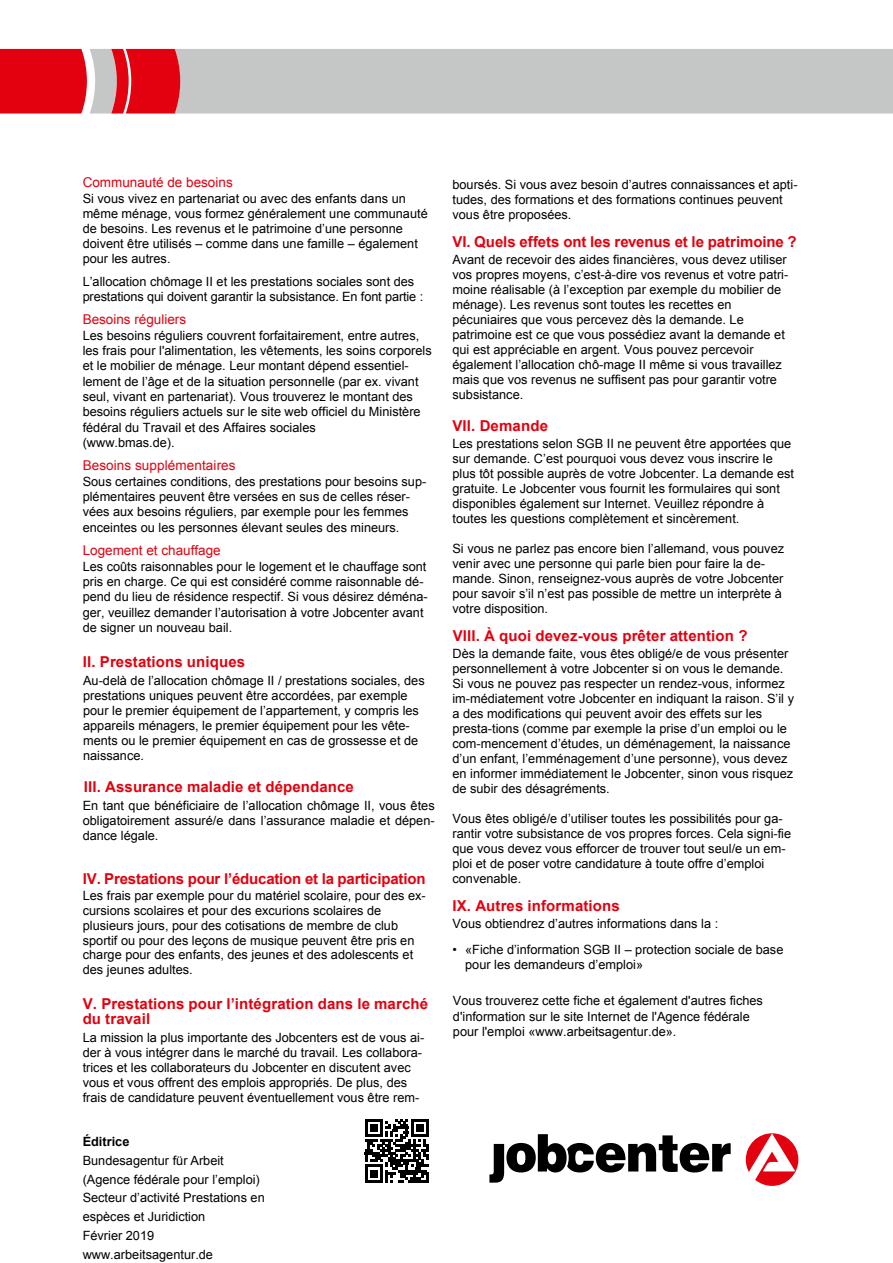
<style>
.page{position:relative;width:893px;height:1263px;background:#fff}
.page>*{position:absolute;margin:0;border:0;box-sizing:border-box;transform-origin:0 0}
.Herausgeber{font:700 15px/15.3px "Arial";letter-spacing:.01em;color:#e3000f}
.Herausgeber-2{font:700 15px "Arial";letter-spacing:-.01em;color:#e3000f}
.Herausgeber-3{font:13.5px "Arial";color:#e3000f}
.Herausgeber-4{font:12.75px/15px "Arial";color:#000}
.s1{font-weight:700}
</style>
<div class="page">
<div style="left:90px;top:49px;width:803px;height:65px;background:#c5c6c6"></div>
<div style="left:0;top:49px;width:87px;height:65px;background:#e3000f"></div>
<svg style="left:111px;top:49px;width:69px;height:65px;background:#e21b28"></svg>
<svg style="left:746px;top:1133px;width:52px;height:53px"></svg>
<svg style="left:489px;top:1134px;width:242px;height:48px"></svg>
<svg style="left:365px;top:1119px;width:64px;height:63px"></svg>
<p class="Herausgeber-3" style="left:83px;top:174px;width:152px">Communauté de besoins</p>
<p class="Herausgeber-4" style="left:83px;top:191px;width:347px">Si vous vivez en partenariat ou avec des enfants dans un même ménage, vous formez généralement une communauté de besoins. Les revenus et le patrimoine d’une personne doivent être utilisés – comme dans une famille – également pour les autres.</p>
<p class="Herausgeber-4" style="left:83px;top:274px;width:342px">L’allocation chômage II et les prestations sociales sont des prestations qui doivent garantir la subsistance. En font partie :</p>
<p class="Herausgeber-3" style="left:83px;top:310px;width:105px">Besoins réguliers</p>
<p class="Herausgeber-4" style="left:83px;top:328px;width:351px">Les besoins réguliers couvrent forfaitairement, entre autres, les frais pour l'alimentation, les vêtements, les soins corporels et le mobilier de ménage. Leur montant dépend essentiel&shy;lement de l’âge et de la situation personnelle (par ex. vivant seul, vivant en partenariat). Vous trouverez le montant des besoins réguliers actuels sur le site web officiel du Ministère fédéral du Travail et des Affaires sociales<br>(www.bmas.de).</p>
<p class="Herausgeber-3" style="left:83px;top:457px;width:154px">Besoins supplémentaires</p>
<p class="Herausgeber-4" style="left:83px;top:474px;width:345px">Sous certaines conditions, des prestations pour besoins sup&shy;plémentaires peuvent être versées en sus de celles réser&shy;vées aux besoins réguliers, par exemple pour les femmes enceintes ou les personnes élevant seules des mineurs.</p>
<p class="Herausgeber-3" style="left:83px;top:541px;width:140px">Logement et chauffage</p>
<p class="Herausgeber-4" style="left:83px;top:559px;width:347px">Les coûts raisonnables pour le logement et le chauffage sont pris en charge. Ce qui est considéré comme raisonnable dé&shy;pend du lieu de résidence respectif. Si vous désirez déména&shy;ger, veuillez demander l’autorisation à votre Jobcenter avant de signer un nouveau bail.</p>
<p class="Herausgeber" style="left:83px;top:654px;width:164px">II. Prestations uniques</p>
<p class="Herausgeber-4" style="left:83px;top:673px;width:343px">Au-delà de l’allocation chômage II / prestations sociales, des prestations uniques peuvent être accordées, par exemple pour le premier équipement de l’appartement, y compris les appareils ménagers, le premier équipement pour les vête&shy;ments ou le premier équipement en cas de grossesse et de naissance.</p>
<p class="Herausgeber" style="left:84px;top:779px;width:272px">III. Assurance maladie et dépendance</p>
<p class="Herausgeber-4" style="left:83px;top:798px;width:354px;text-align:justify">En tant que bénéficiaire de l’allocation chômage II, vous êtes obligatoirement assuré/e dans l’assurance maladie et dépen&shy;dance légale.</p>
<p class="Herausgeber-2" style="left:83px;top:868px;width:344px">IV. Prestations pour l’éducation et la participation</p>
<p class="Herausgeber-4" style="left:83px;top:888px;width:344px">Les frais par exemple pour du matériel scolaire, pour des ex&shy;cursions scolaires et pour des excurions scolaires de plusieurs jours, pour des cotisations de membre de club sportif ou pour des leçons de musique peuvent être pris en charge pour des enfants, des jeunes et des adolescents et des jeunes adultes.</p>
<p class="Herausgeber" style="left:83px;top:997px;width:347px">V. Prestations pour l’intégration dans le marché du travail</p>
<p class="Herausgeber-4" style="left:83px;top:1030px;width:343px">La mission la plus importante des Jobcenters est de vous ai&shy;der à vous intégrer dans le marché du travail. Les collabora&shy;trices et les collaborateurs du Jobcenter en discutent avec vous et vous offrent des emplois appropriés. De plus, des frais de candidature peuvent éventuellement vous être rem-</p>
<p class="Herausgeber-4" style="left:83px;top:1132px;width:184px;line-height:18.8px"><span class="s1">Éditrice<br></span>Bundesagentur für Arbeit (Agence fédérale pour l’emploi)<br>Secteur d’activité Prestations en espèces et Juridiction<br>Février 2019 www.arbeitsagentur.de</p>
<p class="Herausgeber-4" style="left:452px;top:177px;width:347px">boursés. Si vous avez besoin d’autres connaissances et apti&shy;tudes, des formations et des formations continues peuvent vous être proposées.</p>
<p class="Herausgeber" style="left:452px;top:234px;width:346px">VI. Quels effets ont les revenus et le patrimoine ?</p>
<p class="Herausgeber-4" style="left:452px;top:252px;width:337px">Avant de recevoir des aides financières, vous devez utiliser vos propres moyens, c’est-à-dire vos revenus et votre patri&shy;moine réalisable (à l’exception par exemple du mobilier de ménage). Les revenus sont toutes les recettes en pécuniaires que vous percevez dès la demande. Le patrimoine est ce que vous possédiez avant la demande et qui est appréciable en argent. Vous pouvez percevoir également l’allocation chô-mage II même si vous travaillez mais que vos revenus ne suffisent pas pour garantir votre subsistance.</p>
<p class="Herausgeber" style="left:452px;top:418px;width:97px">VII. Demande</p>
<p class="Herausgeber-4" style="left:452px;top:436px;width:343px">Les prestations selon SGB II ne peuvent être apportées que sur demande. C’est pourquoi vous devez vous inscrire le plus tôt possible auprès de votre Jobcenter. La demande est gratuite. Le Jobcenter vous fournit les formulaires qui sont disponibles également sur Internet. Veuillez répondre à toutes les questions complètement et sincèrement.</p>
<p class="Herausgeber-4" style="left:452px;top:541px;width:333px">Si vous ne parlez pas encore bien l’allemand, vous pouvez venir avec une personne qui parle bien pour faire la de&shy;mande. Sinon, renseignez-vous auprès de votre Jobcenter pour savoir s’il n’est pas possible de mettre un interprète à votre disposition.</p>
<p class="Herausgeber" style="left:453px;top:628px;width:296px">VIII. À quoi devez-vous prêter attention ?</p>
<p class="Herausgeber-4" style="left:452px;top:646px;width:343px">Dès la demande faite, vous êtes obligé/e de vous présenter personnellement à votre Jobcenter si on vous le demande.<br>Si vous ne pouvez pas respecter un rendez-vous, informez im-médiatement votre Jobcenter en indiquant la raison. S’il y a des modifications qui peuvent avoir des effets sur les presta-tions (comme par exemple la prise d’un emploi ou le com-mencement d’études, un déménagement, la naissance d’un enfant, l’emménagement d’une personne), vous devez en informer immédiatement le Jobcenter, sinon vous risquez de subir des désagréments.</p>
<p class="Herausgeber-4" style="left:452px;top:811px;width:340px">Vous êtes obligé/e d’utiliser toutes les possibilités pour ga&shy;rantir votre subsistance de vos propres forces. Cela signi-fie que vous devez vous efforcer de trouver tout seul/e un em&shy;ploi et de poser votre candidature à toute offre d’emploi convenable.</p>
<p class="Herausgeber" style="left:452px;top:898px;width:169px">IX. Autres informations</p>
<p class="Herausgeber-4" style="left:452px;top:916px;width:267px">Vous obtiendrez d’autres informations dans la :</p>
<p class="Herausgeber-4" style="left:465px;top:942px;width:320px;text-indent:-13px">• «Fiche d’information SGB II – protection sociale de base pour les demandeurs d’emploi»</p>
<p class="Herausgeber-4" style="left:453px;top:993px;width:312px">Vous trouverez cette fiche et également d'autres fiches d'information sur le site Internet de l'Agence fédérale pour l'emploi «www.arbeitsagentur.de».</p>
</div>
